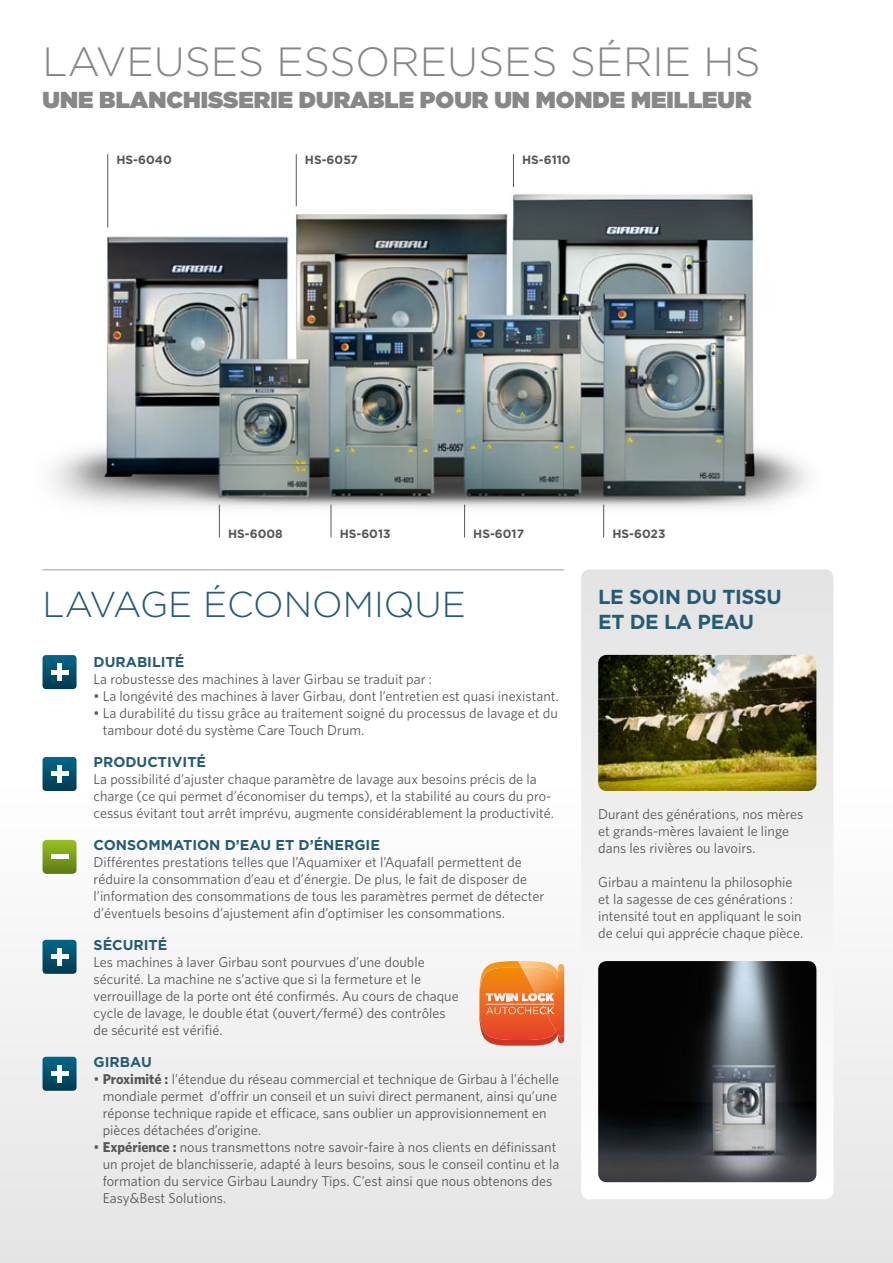
<style>
.page{position:relative;width:893px;height:1263px;background:#fff}
.page>*{position:absolute;margin:0;border:0;box-sizing:border-box;transform-origin:0 0}
.t1{font:300 40.8px "Gotham HTF";color:#878787}
.t2{font:300 36px "Gotham HTF";color:#255c73}
.t3{font:900 23.1px "Gotham HTF";color:#878787}
.t4{font:700 20.25px/25.5px "Gotham HTF";letter-spacing:-.02em;color:#255c73}
.t5{font:14.25px/17px "Whitney HTF";color:#575756}
.t6{font:700 14.25px "Gotham HTF";color:#255c73}
.t7{font:700 12px "Gotham HTF";color:#575756}
.s1{font-weight:700}
</style>
<div class="page">
<div style="left:0;top:774px;width:893px;height:489px;background:linear-gradient(to bottom,#fff,#e4e4e4)"></div>
<img style="left:52px;top:176px;width:757px;height:362px">
<svg style="left:581px;top:569px;width:252px;height:630px"></svg>
<hr style="left:43px;top:569px;width:521px;height:1px;background:#9d9d9c">
<svg style="left:43px;top:655px;width:34px;height:34px"></svg>
<hr style="left:58px;top:663px;width:4px;height:18px;background:#fff">
<hr style="left:51px;top:670px;width:17px;height:4px;background:#fff">
<svg style="left:43px;top:757px;width:34px;height:34px"></svg>
<hr style="left:58px;top:765px;width:4px;height:17px;background:#fff">
<hr style="left:51px;top:772px;width:17px;height:4px;background:#fff">
<svg style="left:43px;top:940px;width:34px;height:34px"></svg>
<hr style="left:58px;top:948px;width:4px;height:17px;background:#fff">
<hr style="left:51px;top:955px;width:17px;height:4px;background:#fff">
<svg style="left:43px;top:1057px;width:34px;height:34px"></svg>
<hr style="left:58px;top:1065px;width:4px;height:17px;background:#fff">
<hr style="left:51px;top:1072px;width:17px;height:4px;background:#fff">
<svg style="left:43px;top:840px;width:34px;height:34px"></svg>
<hr style="left:51px;top:855px;width:17px;height:4px;background:#fff">
<svg style="left:479px;top:961px;width:85px;height:85px;background:#eb7f46"></svg>
<img style="left:598px;top:961px;width:218px;height:221px">
<img style="left:598px;top:655px;width:218px;height:136px">
<hr style="left:219px;top:504px;width:1px;height:33px;background:#575756">
<hr style="left:107px;top:154px;width:1px;height:73px;background:#575756">
<hr style="left:296px;top:154px;width:1px;height:52px;background:#575756">
<hr style="left:513px;top:154px;width:1px;height:33px;background:#575756">
<hr style="left:331px;top:504px;width:1px;height:33px;background:#575756">
<hr style="left:464px;top:504px;width:1px;height:33px;background:#575756">
<hr style="left:603px;top:504px;width:1px;height:33px;background:#575756">
<h1 class="t1" style="left:43px;top:40px;width:719px">LAVEUSES ESSOREUSES SÉRIE HS</h1>
<h3 class="t3" style="left:43px;top:87px;width:711px">UNE BLANCHISSERIE DURABLE POUR UN MONDE MEILLEUR</h3>
<p class="t7" style="left:116px;top:153px;width:57px">HS-6040</p>
<p class="t7" style="left:305px;top:153px;width:55px">HS-6057</p>
<p class="t7" style="left:522px;top:153px;width:50px">HS-6110</p>
<p class="t7" style="left:228px;top:526px;width:56px">HS-6008</p>
<p class="t7" style="left:340px;top:526px;width:52px">HS-6013</p>
<p class="t7" style="left:473px;top:526px;width:52px">HS-6017</p>
<p class="t7" style="left:612px;top:526px;width:55px">HS-6023</p>
<h2 class="t2" style="left:43px;top:584px;width:425px">LAVAGE ÉCONOMIQUE</h2>
<p class="t6" style="left:94px;top:653px;width:92px">DURABILITÉ</p>
<p class="t5" style="left:94px;top:670px;width:340px">La robustesse des machines à laver Girbau se traduit par :</p>
<p class="t5" style="left:94px;top:687px;width:467px">• La longévité des machines à laver Girbau, dont l’entretien est quasi inexistant.</p>
<p class="t5" style="left:103px;top:704px;width:457px;text-indent:-9px">• La durabilité du tissu grâce au traitement soigné du processus de lavage et du tambour doté du système Care Touch Drum.</p>
<p class="t6" style="left:94px;top:753px;width:114px">PRODUCTIVITÉ</p>
<p class="t5" style="left:94px;top:770px;width:462px">La possibilité d’ajuster chaque paramètre de lavage aux besoins précis de la charge (ce qui permet d’économiser du temps), et la stabilité au cours du pro&shy;cessus évitant tout arrêt imprévu, augmente considérablement la productivité.</p>
<p class="t6" style="left:94px;top:836px;width:288px">CONSOMMATION D’EAU ET D’ÉNERGIE</p>
<p class="t5" style="left:94px;top:853px;width:452px">Différentes prestations telles que l’Aquamixer et l’Aquafall permettent de réduire la consommation d’eau et d’énergie. De plus, le fait de disposer de l’information des consommations de tous les paramètres permet de détecter d’éventuels besoins d’ajustement afin d’optimiser les consommations.</p>
<p class="t6" style="left:94px;top:936px;width:75px">SÉCURITÉ</p>
<p class="t5" style="left:94px;top:953px;width:367px">Les machines à laver Girbau sont pourvues d’une double sécurité. La machine ne s’active que si la fermeture et le verrouillage de la porte ont été confirmés. Au cours de chaque cycle de lavage, le double état (ouvert/fermé) des contrôles de sécurité est vérifié.</p>
<p class="t6" style="left:94px;top:1053px;width:60px">GIRBAU</p>
<p class="t5" style="left:103px;top:1070px;width:458px;text-indent:-9px">• <span class="s1">Proximité :</span> l’étendue du réseau commercial et technique de Girbau à l’échelle mondiale permet d’offrir un conseil et un suivi direct permanent, ainsi qu’une réponse technique rapide et efficace, sans oublier un approvisionnement en pièces détachées d’origine.</p>
<p class="t5" style="left:103px;top:1138px;width:458px;text-indent:-9px">• <span class="s1">Expérience :</span> nous transmettons notre savoir-faire à nos clients en définissant un projet de blanchisserie, adapté à leurs besoins, sous le conseil continu et la formation du service Girbau Laundry Tips. C’est ainsi que nous obtenons des Easy&amp;Best Solutions.</p>
<h3 class="t4" style="left:598px;top:583px;width:185px">LE SOIN DU TISSU<br>ET DE LA PEAU</h3>
<p class="t5" style="left:598px;top:806px;width:207px">Durant des générations, nos mères et grands-mères lavaient le linge dans les rivières ou lavoirs.</p>
<p class="t5" style="left:598px;top:874px;width:207px">Girbau a maintenu la philosophie et la sagesse de ces générations : intensité tout en appliquant le soin de celui qui apprécie chaque pièce.</p>
</div>
